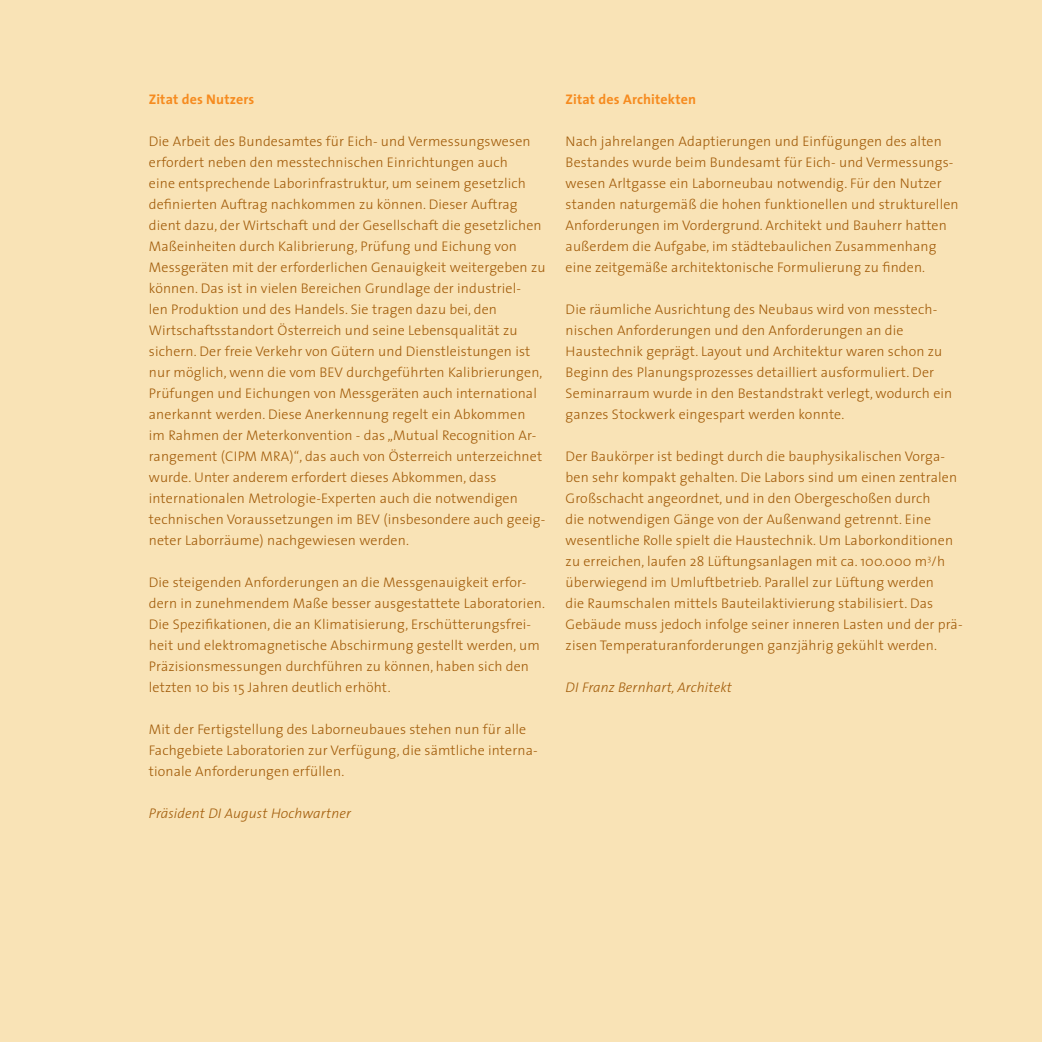
<style>
.page{position:relative;width:1042px;height:1042px;background:#f9e3b6}
.page>*{position:absolute;margin:0;border:0;box-sizing:border-box;transform-origin:0 0}
.t1{font:300 14px/21px "The Sans";letter-spacing:.01em;color:#a25c0a}
.t2{font:italic 300 14px "The Sans";letter-spacing:.01em;color:#a25c0a}
.t3{font:700 14px "The Sans";letter-spacing:.01em;color:#f68b1f}
</style>
<div class="page">
<p class="t3" style="left:149px;top:88px;width:107px">Zitat des Nutzers</p>
<p class="t1" style="left:149px;top:130px;width:398px">Die Arbeit des Bundesamtes für Eich- und Vermessungswesen erfordert neben den messtechnischen Einrichtungen auch<br>eine entsprechende Laborinfrastruktur, um seinem gesetzlich definierten Auftrag nachkommen zu können. Dieser Auftrag dient dazu, der Wirtschaft und der Gesellschaft die gesetzlichen Maßeinheiten durch Kalibrierung, Prüfung und Eichung von Messgeräten mit der erforderlichen Genauigkeit weitergeben zu können. Das ist in vielen Bereichen Grundlage der industriel-<br>len Produktion und des Handels. Sie tragen dazu bei, den Wirtschaftsstandort Österreich und seine Lebensqualität zu sichern. Der freie Verkehr von Gütern und Dienstleistungen ist nur möglich, wenn die vom BEV durchgeführten Kalibrierungen, Prüfungen und Eichungen von Messgeräten auch international anerkannt werden. Diese Anerkennung regelt ein Abkommen<br>im Rahmen der Meterkonvention - das „Mutual Recognition Ar&shy;rangement (CIPM MRA)“, das auch von Österreich unterzeichnet wurde. Unter anderem erfordert dieses Abkommen, dass internationalen Metrologie-Experten auch die notwendigen technischen Voraussetzungen im BEV (insbesondere auch geeig&shy;neter Laborräume) nachgewiesen werden.</p>
<p class="t1" style="left:149px;top:571px;width:398px">Die steigenden Anforderungen an die Messgenauigkeit erfor&shy;dern in zunehmendem Maße besser ausgestattete Laboratorien.<br>Die Spezifikationen, die an Klimatisierung, Erschütterungsfrei&shy;heit und elektromagnetische Abschirmung gestellt werden, um Präzisionsmessungen durchführen zu können, haben sich den letzten 10 bis 15 Jahren deutlich erhöht.</p>
<p class="t1" style="left:149px;top:718px;width:389px">Mit der Fertigstellung des Laborneubaues stehen nun für alle<br>Fachgebiete Laboratorien zur Verfügung, die sämtliche interna&shy;tionale Anforderungen erfüllen.</p>
<p class="t2" style="left:149px;top:802px;width:204px">Präsident DI August Hochwartner</p>
<p class="t3" style="left:566px;top:88px;width:132px">Zitat des Architekten</p>
<p class="t1" style="left:566px;top:130px;width:394px">Nach jahrelangen Adaptierungen und Einfügungen des alten Bestandes wurde beim Bundesamt für Eich- und Vermessungs&shy;wesen Arltgasse ein Laborneubau notwendig. Für den Nutzer standen naturgemäß die hohen funktionellen und strukturellen Anforderungen im Vordergrund. Architekt und Bauherr hatten außerdem die Aufgabe, im städtebaulichen Zusammenhang eine zeitgemäße architektonische Formulierung zu finden.</p>
<p class="t1" style="left:566px;top:298px;width:388px">Die räumliche Ausrichtung des Neubaus wird von messtech&shy;nischen Anforderungen und den Anforderungen an die Haustechnik geprägt. Layout und Architektur waren schon zu Beginn des Planungsprozesses detailliert ausformuliert. Der Seminarraum wurde in den Bestandstrakt verlegt, wodurch ein ganzes Stockwerk eingespart werden konnte.</p>
<p class="t1" style="left:566px;top:445px;width:397px">Der Baukörper ist bedingt durch die bauphysikalischen Vorga&shy;ben sehr kompakt gehalten. Die Labors sind um einen zentralen Großschacht angeordnet, und in den Obergeschoßen durch<br>die notwendigen Gänge von der Außenwand getrennt. Eine wesentliche Rolle spielt die Haustechnik. Um Laborkonditionen zu erreichen, laufen 28 Lüftungsanlagen mit ca. 100.000 m<sup>3</sup>/h überwiegend im Umluftbetrieb. Parallel zur Lüftung werden<br>die Raumschalen mittels Bauteilaktivierung stabilisiert. Das Gebäude muss jedoch infolge seiner inneren Lasten und der prä&shy;zisen Temperaturanforderungen ganzjährig gekühlt werden.</p>
<p class="t2" style="left:566px;top:676px;width:168px">DI Franz Bernhart, Architekt</p>
</div>
